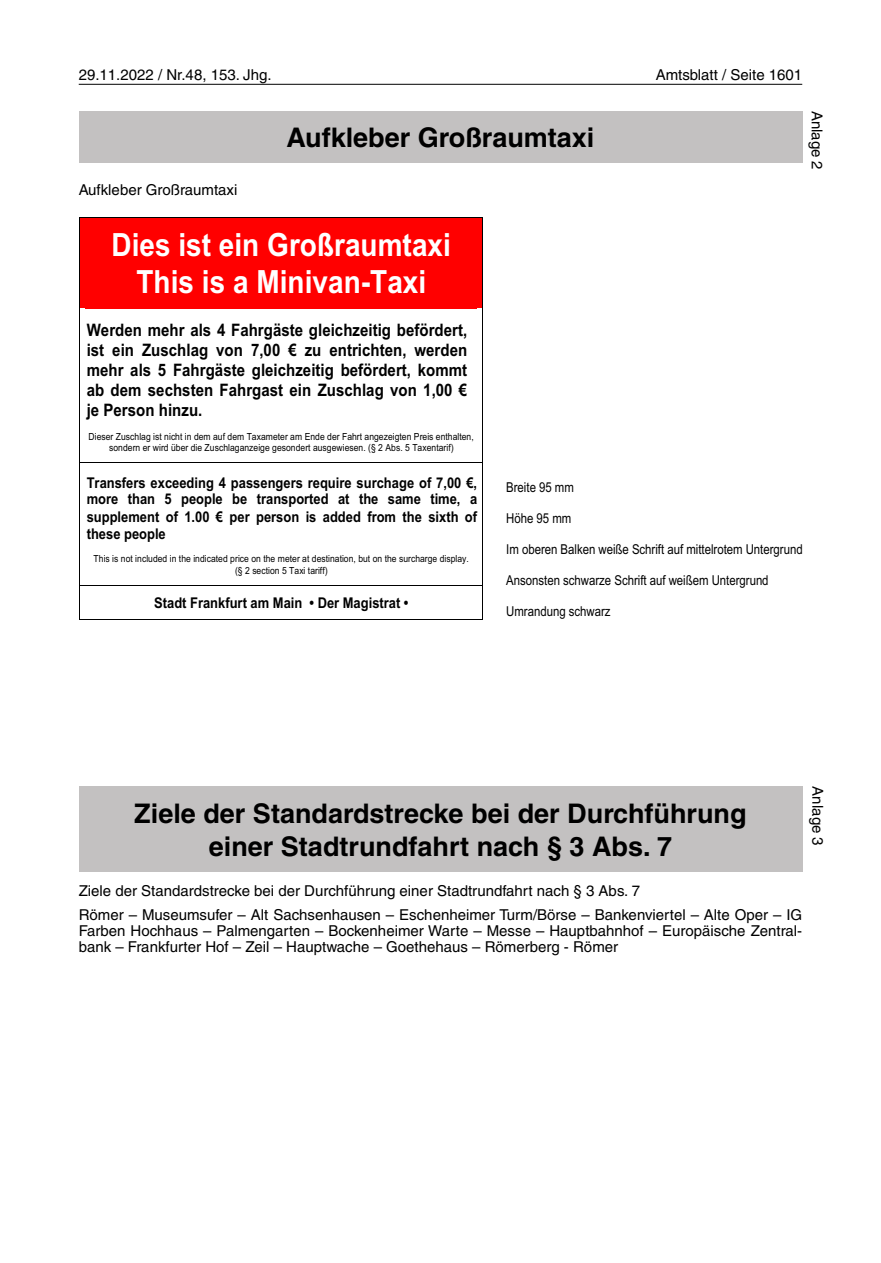
<style>
.page{position:relative;width:881px;height:1263px;background:#fff}
.page>*{position:absolute;margin:0;border:0;box-sizing:border-box;transform-origin:0 0}
.t1{font:700 31.95px/36.8px "Arial";color:#fff;text-align:center;scale:.87 1}
.t2{font:700 27px/32.4px "Helvetica LT";color:#000;text-align:center}
.t3{font:700 17.1px/20px "Arial";letter-spacing:.005em;color:#000;text-align:justify;scale:.87 1}
.t4{font:15px/24.5px "Helvetica LT";color:#000}
.t5{font:700 14.85px/17px "Arial";color:#000;text-align:justify;scale:.87 1}
.t6{font:13.65px "Arial";color:#000;scale:.84 1}
.t7{font:9.75px/11.2px "Arial";letter-spacing:.005em;color:#000;text-align:center;scale:.87 1}
</style>
<div class="page">
<hr style="left:79px;top:84px;width:722px;height:1px;background:#000">
<div style="left:80px;top:217px;width:402px;height:91px;background:#f00"></div>
<hr style="left:80px;top:217px;width:402px;height:1px;background:#000">
<hr style="left:79px;top:217px;width:1px;height:91px;background:#000">
<hr style="left:482px;top:217px;width:1px;height:91px;background:#000">
<hr style="left:79px;top:308px;width:1px;height:154px;background:#000">
<hr style="left:482px;top:308px;width:1px;height:154px;background:#000">
<hr style="left:80px;top:462px;width:402px;height:1px;background:#000">
<hr style="left:79px;top:462px;width:1px;height:123px;background:#000">
<hr style="left:482px;top:462px;width:1px;height:123px;background:#000">
<hr style="left:80px;top:585px;width:402px;height:1px;background:#000">
<hr style="left:79px;top:585px;width:1px;height:35px;background:#000">
<hr style="left:80px;top:620px;width:402px;height:1px;background:#000">
<hr style="left:482px;top:585px;width:1px;height:35px;background:#000">
<div style="left:79px;top:111px;width:722px;height:51px;background:#c3c1c1"></div>
<div style="left:79px;top:786px;width:722px;height:85px;background:#c3c1c1"></div>
<p class="t4" style="left:79px;top:62px;width:194px">29.11.2022 / Nr.48, 153. Jhg.</p>
<p class="t4" style="left:655px;top:62px;width:148px">Amtsblatt / Seite 1601</p>
<p class="t4" style="left:79px;top:177px;width:160px">Aufkleber Großraumtaxi</p>
<h2 class="t2" style="left:286px;top:121px;width:309px">Aufkleber Großraumtaxi</h2>
<p class="t4" style="left:829px;top:111px;width:61px;rotate:90deg">Anlage 2</p>
<h1 class="t1" style="left:111px;top:227px;width:391px">Dies ist ein Großraumtaxi<br>This is a Minivan-Taxi</h1>
<p class="t3" style="left:87px;top:320px;width:439px">Werden mehr als 4 Fahrgäste gleichzeitig befördert, ist ein Zuschlag von 7,00 € zu entrichten, werden mehr als 5 Fahrgäste gleichzeitig befördert, kommt ab dem sechsten Fahrgast ein Zuschlag von 1,00 € je Person hinzu.</p>
<p class="t7" style="left:88px;top:430px;width:444px">Dieser Zuschlag ist nicht in dem auf dem Taxameter am Ende der Fahrt angezeigten Preis enthalten, sondern er wird über die Zuschlaganzeige gesondert ausgewiesen. (§ 2 Abs. 5 Taxentarif)</p>
<p class="t5" style="left:87px;top:474px;width:450px">Transfers exceeding 4 passengers require surchage of 7,00 €, more than 5 people be transported at the same time, a supplement of 1.00 € per person is added from the sixth of these people</p>
<p class="t7" style="left:94px;top:553px;width:433px">This is not included in the indicated price on the meter at destination, but on the surcharge display. (§ 2 section 5 Taxi tariff)</p>
<p class="t5" style="left:154px;top:594px;width:294px">Stadt Frankfurt am Main • Der Magistrat •</p>
<p class="t6" style="left:506px;top:477px;width:82px">Breite 95 mm</p>
<p class="t6" style="left:506px;top:508px;width:79px">Höhe 95 mm</p>
<p class="t6" style="left:506px;top:540px;width:354px">Im oberen Balken weiße Schrift auf mittelrotem Untergrund</p>
<p class="t6" style="left:506px;top:571px;width:314px">Ansonsten schwarze Schrift auf weißem Untergrund</p>
<p class="t6" style="left:506px;top:602px;width:126px">Umrandung schwarz</p>
<h2 class="t2" style="left:134px;top:797px;width:613px">Ziele der Standardstrecke bei der Durchführung einer Stadtrundfahrt nach § 3 Abs. 7</h2>
<p class="t4" style="left:829px;top:786px;width:61px;rotate:90deg">Anlage 3</p>
<p class="t4" style="left:79px;top:878px;width:724px">Ziele der Standardstrecke bei der Durchführung einer Stadtrundfahrt nach § 3 Abs. 7<br>Römer – Museumsufer – Alt Sachsenhausen – Eschenheimer Turm/Börse – Bankenviertel – Alte Oper – IG</p>
<p class="t4" style="left:79px;top:923px;width:724px;line-height:15.9px">Farben Hochhaus – Palmengarten – Bockenheimer Warte – Messe – Hauptbahnhof – Europäische Zentral&shy;bank – Frankfurter Hof – Zeil – Hauptwache – Goethehaus – Römerberg - Römer</p>
</div>
